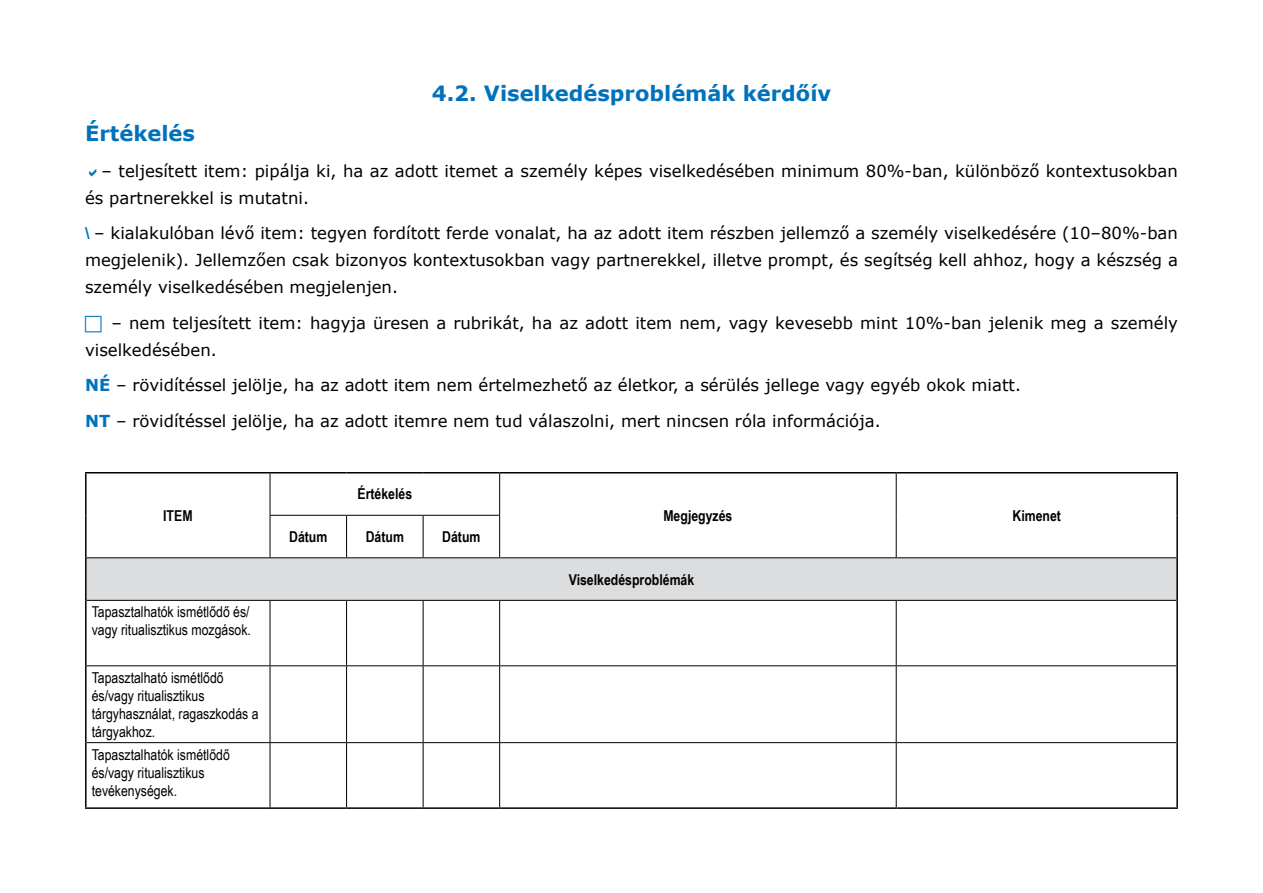
<style>
.page{position:relative;width:1263px;height:893px;background:#fff}
.page>*{position:absolute;margin:0;border:0;box-sizing:border-box;transform-origin:0 0}
.t1{font:700 21px "Verdana";color:#0072bc}
.t2{font:16.5px/27px "Verdana";color:#000}
.t3{font:15px/18px "Arial Narrow";color:#000}
.t4{font:700 15px "Arial Narrow";color:#000}
.s1{font-family:"Arial";font-weight:700;color:#0072bc}
.s2{font-weight:700;color:#0072bc}
</style>
<div class="page">
<svg style="left:87px;top:473px;width:1089px;height:84px"></svg>
<div style="left:86px;top:558px;width:1091px;height:42px;background:#dcddde"></div>
<hr style="left:270px;top:473px;width:1px;height:42px;background:#000">
<hr style="left:499px;top:473px;width:1px;height:42px;background:#000">
<hr style="left:896px;top:473px;width:1px;height:42px;background:#000">
<hr style="left:270px;top:515px;width:77px;height:1px;background:#000">
<hr style="left:270px;top:516px;width:1px;height:41px;background:#000">
<hr style="left:347px;top:515px;width:76px;height:1px;background:#000">
<hr style="left:346px;top:516px;width:1px;height:41px;background:#000">
<hr style="left:423px;top:515px;width:77px;height:1px;background:#000">
<hr style="left:423px;top:516px;width:1px;height:41px;background:#000">
<hr style="left:499px;top:516px;width:1px;height:41px;background:#000">
<hr style="left:896px;top:515px;width:1px;height:42px;background:#000">
<hr style="left:87px;top:557px;width:183px;height:1px;background:#000">
<hr style="left:270px;top:557px;width:77px;height:1px;background:#000">
<hr style="left:347px;top:557px;width:76px;height:1px;background:#000">
<hr style="left:423px;top:557px;width:77px;height:1px;background:#000">
<hr style="left:500px;top:557px;width:396px;height:1px;background:#000">
<hr style="left:896px;top:557px;width:280px;height:1px;background:#000">
<hr style="left:87px;top:600px;width:183px;height:1px;background:#000">
<hr style="left:270px;top:600px;width:77px;height:1px;background:#000">
<hr style="left:270px;top:601px;width:1px;height:64px;background:#000">
<hr style="left:347px;top:600px;width:76px;height:1px;background:#000">
<hr style="left:346px;top:601px;width:1px;height:64px;background:#000">
<hr style="left:423px;top:600px;width:77px;height:1px;background:#000">
<hr style="left:423px;top:601px;width:1px;height:64px;background:#000">
<hr style="left:500px;top:600px;width:396px;height:1px;background:#000">
<hr style="left:499px;top:601px;width:1px;height:64px;background:#000">
<hr style="left:896px;top:600px;width:280px;height:1px;background:#000">
<hr style="left:896px;top:601px;width:1px;height:64px;background:#000">
<hr style="left:87px;top:665px;width:183px;height:1px;background:#000">
<hr style="left:270px;top:665px;width:77px;height:1px;background:#000">
<hr style="left:270px;top:666px;width:1px;height:76px;background:#000">
<hr style="left:347px;top:665px;width:76px;height:1px;background:#000">
<hr style="left:346px;top:666px;width:1px;height:76px;background:#000">
<hr style="left:423px;top:665px;width:77px;height:1px;background:#000">
<hr style="left:423px;top:666px;width:1px;height:76px;background:#000">
<hr style="left:500px;top:665px;width:396px;height:1px;background:#000">
<hr style="left:499px;top:666px;width:1px;height:76px;background:#000">
<hr style="left:896px;top:665px;width:280px;height:1px;background:#000">
<hr style="left:896px;top:666px;width:1px;height:76px;background:#000">
<hr style="left:87px;top:742px;width:183px;height:1px;background:#000">
<hr style="left:270px;top:742px;width:77px;height:1px;background:#000">
<hr style="left:270px;top:743px;width:1px;height:64px;background:#000">
<hr style="left:347px;top:742px;width:76px;height:1px;background:#000">
<hr style="left:346px;top:743px;width:1px;height:64px;background:#000">
<hr style="left:423px;top:742px;width:77px;height:1px;background:#000">
<hr style="left:423px;top:743px;width:1px;height:64px;background:#000">
<hr style="left:500px;top:742px;width:396px;height:1px;background:#000">
<hr style="left:499px;top:743px;width:1px;height:64px;background:#000">
<hr style="left:896px;top:742px;width:280px;height:1px;background:#000">
<hr style="left:896px;top:743px;width:1px;height:64px;background:#000">
<hr style="left:85px;top:472px;width:185px;height:1px;background:#000">
<hr style="left:85px;top:473px;width:2px;height:42px;background:#000">
<hr style="left:270px;top:472px;width:77px;height:1px;background:#000">
<hr style="left:347px;top:472px;width:76px;height:1px;background:#000">
<hr style="left:423px;top:472px;width:77px;height:1px;background:#000">
<hr style="left:500px;top:472px;width:396px;height:1px;background:#000">
<hr style="left:896px;top:472px;width:282px;height:1px;background:#000">
<hr style="left:1176px;top:473px;width:2px;height:42px;background:#000">
<hr style="left:85px;top:515px;width:2px;height:43px;background:#000">
<hr style="left:1176px;top:515px;width:2px;height:43px;background:#000">
<hr style="left:85px;top:558px;width:2px;height:42px;background:#000">
<hr style="left:1176px;top:558px;width:2px;height:42px;background:#000">
<hr style="left:85px;top:600px;width:2px;height:66px;background:#000">
<hr style="left:1176px;top:600px;width:2px;height:66px;background:#000">
<hr style="left:85px;top:666px;width:2px;height:77px;background:#000">
<hr style="left:1176px;top:666px;width:2px;height:77px;background:#000">
<hr style="left:85px;top:743px;width:2px;height:64px;background:#000">
<hr style="left:1176px;top:743px;width:2px;height:64px;background:#000">
<hr style="left:85px;top:807px;width:185px;height:2px;background:#000">
<hr style="left:270px;top:807px;width:77px;height:2px;background:#000">
<hr style="left:347px;top:807px;width:76px;height:2px;background:#000">
<hr style="left:423px;top:807px;width:77px;height:2px;background:#000">
<hr style="left:500px;top:807px;width:396px;height:2px;background:#000">
<hr style="left:896px;top:807px;width:282px;height:2px;background:#000">
<p class="t1" style="left:432px;top:79px;width:401px">4.2. Viselkedésproblémák kérdőív</p>
<p class="t1" style="left:85px;top:119px;width:111px">Értékelés</p>
<p class="t2" style="left:85px;top:157px;width:1094px;text-indent:16px">– teljesített item: pipálja ki, ha az adott itemet a személy képes viselkedésében minimum 80%-ban, különböző kontextusokban és partnerekkel is mutatni.</p>
<p class="t2" style="left:85px;top:220px;width:1094px;text-align:justify"><span class="s1">\</span> – kialakulóban lévő item: tegyen fordított ferde vonalat, ha az adott item részben jellemző a személy viselkedésére (10–80%-ban megjelenik). Jellemzően csak bizonyos kontextusokban vagy partnerekkel, illetve prompt, és segítség kell ahhoz, hogy a készség a személy viselkedésében megjelenjen.</p>
<p class="t2" style="left:85px;top:309px;width:1094px;text-indent:27px">– nem teljesített item: hagyja üresen a rubrikát, ha az adott item nem, vagy kevesebb mint 10%-ban jelenik meg a személy viselkedésében.</p>
<p class="t2" style="left:85px;top:367px;width:937px;line-height:35.5px"><span class="s2">NÉ</span> – rövidítéssel jelölje, ha az adott item nem értelmezhető az életkor, a sérülés jellege vagy egyéb okok miatt.<br><span class="s2">NT</span> – rövidítéssel jelölje, ha az adott itemre nem tud válaszolni, mert nincsen róla információja.</p>
<p class="t4" style="left:163px;top:504px;width:31px">ITEM</p>
<p class="t3" style="left:92px;top:602px;width:161px">Tapasztalhatók ismétlődő és/ vagy ritualisztikus mozgások.</p>
<p class="t3" style="left:92px;top:668px;width:168px">Tapasztalható ismétlődő és/vagy ritualisztikus tárgyhasználat, ragaszkodás a tárgyakhoz.</p>
<p class="t3" style="left:92px;top:745px;width:140px">Tapasztalhatók ismétlődő és/vagy ritualisztikus tevékenységek.</p>
<p class="t4" style="left:357px;top:483px;width:56px">Értékelés</p>
<p class="t4" style="left:289px;top:525px;width:40px">Dátum</p>
<p class="t4" style="left:366px;top:525px;width:40px">Dátum</p>
<p class="t4" style="left:442px;top:525px;width:40px">Dátum</p>
<p class="t4" style="left:663px;top:504px;width:71px">Megjegyzés</p>
<p class="t4" style="left:1012px;top:504px;width:50px">Kimenet</p>
<p class="t4" style="left:569px;top:568px;width:127px">Viselkedésproblémák</p>
</div>
